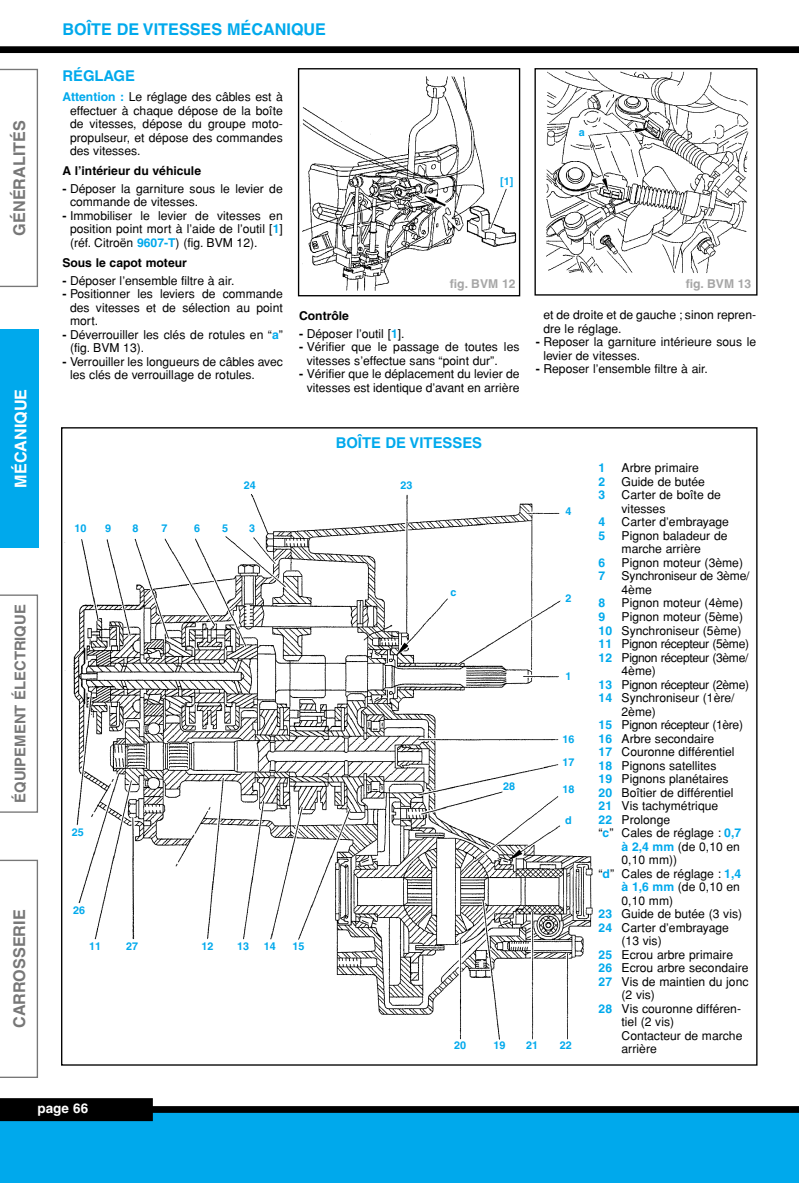
<style>
.page{position:relative;width:799px;height:1183px;background:#fff}
.page>*{position:absolute;margin:0;border:0;box-sizing:border-box;transform-origin:0 0}
.t1{font:700 16.2px "Helvetica";color:#00a9ec}
.t2{font:700 16.2px "Helvetica";color:#777}
.t3{font:700 16.2px "Helvetica";color:#fff}
.t4{font:700 14.85px "Helvetica";color:#00a9ec}
.t5{font:700 14.85px "Helvetica";color:#777}
.t6{font:700 13.5px "Helvetica";color:#fff}
.t7{font:12.15px/13.5px "Helvetica";color:#000}
.t8{font:12.15px "Helvetica";letter-spacing:-.03em;color:#000}
.t9{font:700 12.15px "Helvetica";color:#000}
.t10{font:700 12.15px "Helvetica";color:#a6a6a6}
.t11{font:700 12.15px "Helvetica";color:#00a9ec}
.t12{font:700 10.8px/22.4px "Helvetica";color:#00a9ec}
.s1{font-weight:700;color:#00a9ec}
.s2{font-weight:700}
</style>
<div class="page">
<div style="left:0;top:1111px;width:799px;height:71px;background:#00a9ec"></div>
<svg style="left:153px;top:1106px;width:646px;height:6px;background:#040404"></svg>
<div style="left:0;top:1098px;width:153px;height:22px;background:#000"></div>
<div style="left:0;top:46px;width:799px;height:7px;background:#000"></div>
<svg style="left:0;top:69px;width:38px;height:218px"></svg>
<div style="left:0;top:329px;width:38px;height:218px;background:#00a9ec"></div>
<svg style="left:0;top:594px;width:38px;height:218px"></svg>
<svg style="left:0;top:859px;width:38px;height:218px"></svg>
<img style="left:300px;top:76px;width:217px;height:215px">
<div style="left:298px;top:68px;width:222px;height:228px;border:1px solid #000"></div>
<div style="left:448px;top:277px;width:69px;height:16px;background:#fff"></div>
<img style="left:546px;top:71px;width:203px;height:202px">
<div style="left:534px;top:68px;width:224px;height:227px;border:1px solid #000"></div>
<img style="left:64px;top:494px;width:529px;height:545px">
<h1 class="t2" style="left:14px;top:235px;width:117px;rotate:-90deg">GÉNÉRALITÉS</h1>
<h1 class="t3" style="left:15px;top:487px;width:100px;rotate:-90deg">MÉCANIQUE</h1>
<p class="t5" style="left:15px;top:802px;width:200px;rotate:-90deg">ÉQUIPEMENT ÉLECTRIQUE</p>
<h1 class="t2" style="left:14px;top:1027px;width:120px;rotate:-90deg">CARROSSERIE</h1>
<h1 class="t1" style="left:62px;top:23px;width:265px">BOÎTE DE VITESSES MÉCANIQUE</h1>
<p class="t4" style="left:62px;top:70px;width:74px">RÉGLAGE</p>
<p class="t7" style="left:70px;top:91px;width:214px;text-align:justify;text-indent:-8px"><span class="s1">Attention :</span> Le réglage des câbles est à effectuer à chaque dépose de la boîte de vitesses, dépose du groupe moto&shy;propulseur, et dépose des commandes des vitesses.</p>
<p class="t9" style="left:62px;top:167px;width:140px">A l’intérieur du véhicule</p>
<p class="t7" style="left:70px;top:183px;width:214px;text-indent:-8px"><span class="s2">-</span> Déposer la garniture sous le levier de commande de vitesses.</p>
<p class="t7" style="left:70px;top:210px;width:214px;text-align:justify;text-indent:-8px"><span class="s2">-</span> Immobiliser le levier de vitesses en position point mort à l’aide de l’outil [<span class="s1">1</span>] (réf. Citroën <span class="s1">9607-T</span>) (fig. BVM 12).</p>
<p class="t9" style="left:62px;top:258px;width:126px">Sous le capot moteur</p>
<p class="t7" style="left:62px;top:275px;width:174px"><span class="s2">-</span> Déposer l’ensemble filtre à air.</p>
<p class="t7" style="left:70px;top:288px;width:214px;text-align:justify;text-indent:-8px"><span class="s2">-</span> Positionner les leviers de commande des vitesses et de sélection au point mort.</p>
<p class="t7" style="left:70px;top:329px;width:214px;text-indent:-8px"><span class="s2">-</span> Déverrouiller les clés de rotules en “<span class="s1">a</span>” (fig. BVM 13).</p>
<p class="t7" style="left:70px;top:356px;width:214px;text-indent:-8px"><span class="s2">-</span> Verrouiller les longueurs de câbles avec les clés de verrouillage de rotules.</p>
<p class="t12" style="left:500px;top:171px;width:15px">[1]</p>
<p class="t12" style="left:579px;top:122px;width:8px">a</p>
<p class="t10" style="left:450px;top:279px;width:67px">fig. BVM 12</p>
<p class="t10" style="left:686px;top:279px;width:67px">fig. BVM 13</p>
<p class="t9" style="left:299px;top:311px;width:51px">Contrôle</p>
<p class="t7" style="left:299px;top:327px;width:107px"><span class="s2">-</span> Déposer l’outil [<span class="s1">1</span>].</p>
<p class="t7" style="left:307px;top:341px;width:214px;text-indent:-8px"><span class="s2">-</span> Vérifier que le passage de toutes les vitesses s’effectue sans “point dur”.</p>
<p class="t7" style="left:299px;top:368px;width:222px;text-align:right"><span class="s2">-</span> Vérifier que le déplacement du levier de vitesses est identique d’avant en arrière</p>
<p class="t4" style="left:336px;top:437px;width:148px">BOÎTE DE VITESSES</p>
<p class="t7" style="left:543px;top:309px;width:214px">et de droite et de gauche ; sinon repren&shy;dre le réglage.</p>
<p class="t7" style="left:543px;top:336px;width:214px;text-indent:-8px"><span class="s2">-</span> Reposer la garniture intérieure sous le levier de vitesses.</p>
<p class="t7" style="left:536px;top:363px;width:174px"><span class="s2">-</span> Reposer l’ensemble filtre à air.</p>
<p class="t12" style="left:244px;top:475px;width:14px">24</p>
<p class="t12" style="left:401px;top:475px;width:14px">23</p>
<p class="t12" style="left:74px;top:518px;width:14px">10</p>
<p class="t12" style="left:105px;top:518px;width:8px">9</p>
<p class="t12" style="left:132px;top:518px;width:8px">8</p>
<p class="t12" style="left:162px;top:518px;width:8px">7</p>
<p class="t12" style="left:194px;top:518px;width:8px">6</p>
<p class="t12" style="left:222px;top:518px;width:8px">5</p>
<p class="t12" style="left:249px;top:518px;width:8px">3</p>
<p class="t12" style="left:72px;top:821px;width:14px">25</p>
<p class="t12" style="left:73px;top:899px;width:14px">26</p>
<p class="t12" style="left:89px;top:935px;width:14px">11</p>
<p class="t12" style="left:126px;top:935px;width:14px">27</p>
<p class="t12" style="left:201px;top:935px;width:14px">12</p>
<p class="t12" style="left:237px;top:935px;width:14px">13</p>
<p class="t12" style="left:264px;top:935px;width:14px">14</p>
<p class="t12" style="left:293px;top:935px;width:14px">15</p>
<p class="t12" style="left:451px;top:582px;width:8px">c</p>
<p class="t12" style="left:565px;top:501px;width:8px">4</p>
<p class="t12" style="left:565px;top:587px;width:8px">2</p>
<p class="t12" style="left:565px;top:666px;width:8px">1</p>
<p class="t12" style="left:562px;top:729px;width:14px">16<br>17</p>
<p class="t12" style="left:503px;top:776px;width:14px">28</p>
<p class="t12" style="left:562px;top:779px;width:14px">18</p>
<p class="t12" style="left:565px;top:809px;width:8px">d</p>
<p class="t12" style="left:454px;top:1034px;width:14px">20</p>
<p class="t12" style="left:493px;top:1034px;width:14px">19</p>
<p class="t12" style="left:526px;top:1034px;width:14px">21</p>
<p class="t12" style="left:560px;top:1034px;width:14px">22</p>
<p class="t11" style="left:599px;top:463px;width:8px">1</p>
<p class="t7" style="left:622px;top:462px;width:79px">Arbre primaire</p>
<p class="t11" style="left:599px;top:477px;width:8px">2</p>
<p class="t7" style="left:622px;top:476px;width:85px">Guide de butée</p>
<p class="t11" style="left:599px;top:490px;width:8px">3</p>
<p class="t7" style="left:622px;top:489px;width:101px">Carter de boîte de vitesses</p>
<p class="t11" style="left:599px;top:517px;width:8px">4</p>
<p class="t7" style="left:622px;top:516px;width:109px">Carter d’embrayage</p>
<p class="t11" style="left:599px;top:531px;width:8px">5</p>
<p class="t7" style="left:622px;top:530px;width:108px">Pignon baladeur de marche arrière</p>
<p class="t11" style="left:599px;top:558px;width:8px">6</p>
<p class="t7" style="left:622px;top:557px;width:123px">Pignon moteur (3ème)</p>
<p class="t11" style="left:599px;top:571px;width:8px">7</p>
<p class="t7" style="left:622px;top:570px;width:130px">Synchroniseur de 3ème/<br>4ème</p>
<p class="t11" style="left:599px;top:598px;width:8px">8</p>
<p class="t7" style="left:622px;top:597px;width:123px">Pignon moteur (4ème)</p>
<p class="t11" style="left:599px;top:612px;width:8px">9</p>
<p class="t7" style="left:622px;top:611px;width:123px">Pignon moteur (5ème)</p>
<p class="t7" style="left:599px;top:624px;width:144px"><span class="s1">10</span> Synchroniseur (5ème)</p>
<p class="t8" style="left:599px;top:639px;width:152px"><span class="s1">11</span> Pignon récepteur (5ème)</p>
<p class="t8" style="left:599px;top:652px;width:151px"><span class="s1">12</span> Pignon récepteur (3ème/</p>
<p class="t7" style="left:622px;top:665px;width:36px">4ème)</p>
<p class="t8" style="left:599px;top:679px;width:152px"><span class="s1">13</span> Pignon récepteur (2ème)</p>
<p class="t7" style="left:599px;top:692px;width:138px"><span class="s1">14</span> Synchroniseur (1ère/</p>
<p class="t7" style="left:622px;top:705px;width:36px">2ème)</p>
<p class="t8" style="left:599px;top:720px;width:146px"><span class="s1">15</span> Pignon récepteur (1ère)</p>
<p class="t7" style="left:599px;top:732px;width:117px"><span class="s1">16</span> Arbre secondaire</p>
<p class="t7" style="left:599px;top:746px;width:138px"><span class="s1">17</span> Couronne différentiel</p>
<p class="t7" style="left:599px;top:759px;width:119px"><span class="s1">18</span> Pignons satellites</p>
<p class="t7" style="left:599px;top:773px;width:131px"><span class="s1">19</span> Pignons planétaires</p>
<p class="t7" style="left:599px;top:786px;width:137px"><span class="s1">20</span> Boîtier de différentiel</p>
<p class="t7" style="left:599px;top:800px;width:121px"><span class="s1">21</span> Vis tachymétrique</p>
<p class="t7" style="left:599px;top:813px;width:73px"><span class="s1">22</span> Prolonge</p>
<p class="t7" style="left:599px;top:827px;width:144px">“<span class="s1">c</span>” Cales de réglage : <span class="s1">0,7</span></p>
<p class="t7" style="left:622px;top:840px;width:120px"><span class="s1">à 2,4 mm</span> (de 0,10 en</p>
<p class="t7" style="left:622px;top:854px;width:57px">0,10 mm))</p>
<p class="t7" style="left:599px;top:867px;width:144px">“<span class="s1">d</span>” Cales de réglage : <span class="s1">1,4</span></p>
<p class="t7" style="left:622px;top:881px;width:120px"><span class="s1">à 1,6 mm</span> (de 0,10 en</p>
<p class="t7" style="left:622px;top:894px;width:53px">0,10 mm)</p>
<p class="t7" style="left:599px;top:908px;width:145px"><span class="s1">23</span> Guide de butée (3 vis)</p>
<p class="t7" style="left:599px;top:921px;width:132px"><span class="s1">24</span> Carter d’embrayage</p>
<p class="t7" style="left:622px;top:935px;width:42px">(13 vis)</p>
<p class="t7" style="left:599px;top:948px;width:136px"><span class="s1">25</span> Ecrou arbre primaire</p>
<p class="t7" style="left:599px;top:962px;width:151px"><span class="s1">26</span> Ecrou arbre secondaire</p>
<p class="t7" style="left:599px;top:975px;width:151px"><span class="s1">27</span> Vis de maintien du jonc</p>
<p class="t7" style="left:622px;top:989px;width:35px">(2 vis)</p>
<p class="t7" style="left:599px;top:1002px;width:144px"><span class="s1">28</span> Vis couronne différen-</p>
<p class="t7" style="left:622px;top:1016px;width:54px">tiel (2 vis)</p>
<p class="t7" style="left:622px;top:1029px;width:122px">Contacteur de marche</p>
<p class="t7" style="left:622px;top:1043px;width:37px">arrière</p>
<p class="t6" style="left:38px;top:1103px;width:52px">page 66</p>
</div>
